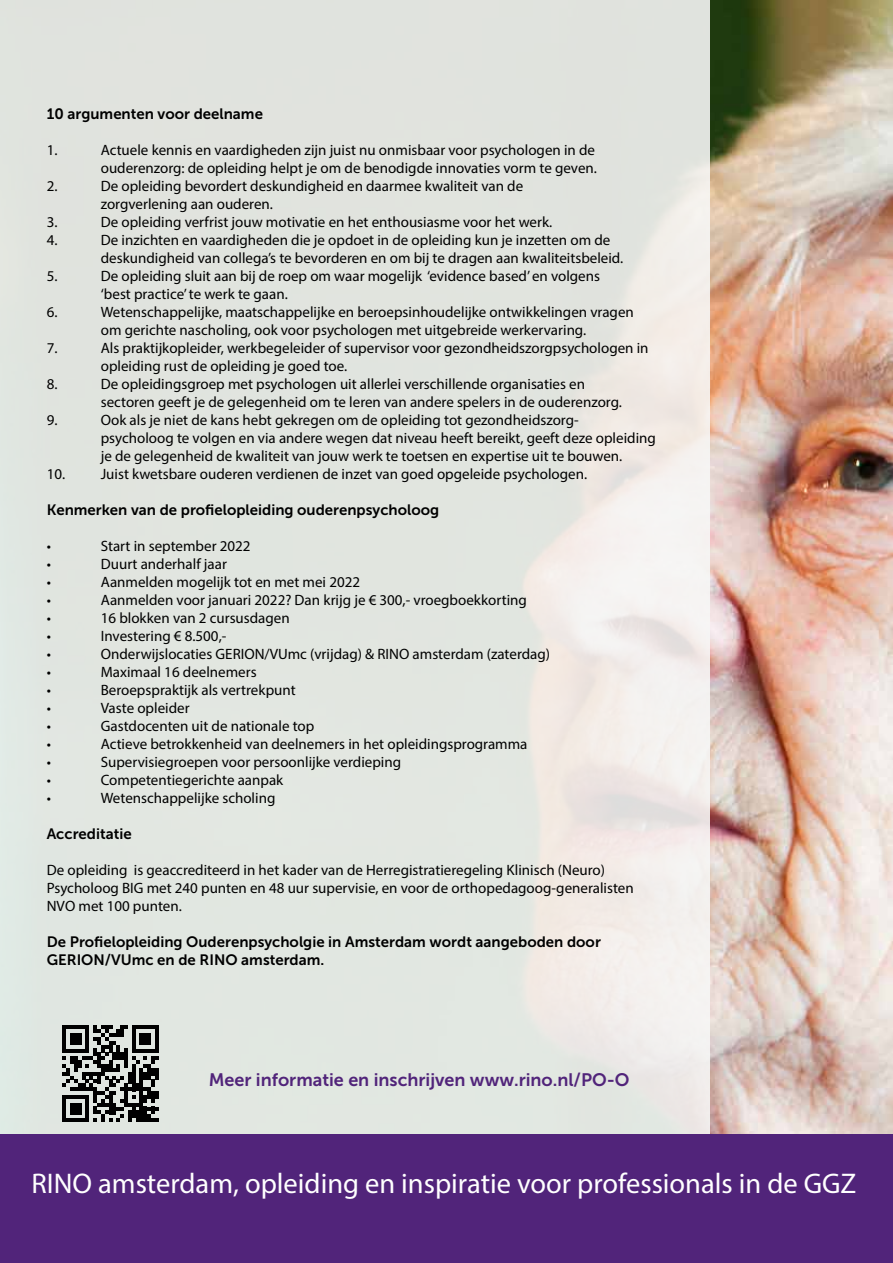
<style>
.page{position:relative;width:893px;height:1263px;background:#fff}
.page>*{position:absolute;margin:0;border:0;box-sizing:border-box;transform-origin:0 0}
.t1{font:28.5px "Myriad Pro";color:#fff}
.t2{font:18px "Museo Sans 700";color:#51247a}
.t3{font:15px/18px "Myriad Pro";color:#000}
.t4{font:15px/18px "Museo Sans 700";color:#000}
</style>
<div class="page">
<img style="left:710px;top:0;width:183px;height:1134px">
<div style="left:0;top:0;width:710px;height:1263px;background:linear-gradient(to right,#dde4de,#eae9e5)"></div>
<div style="left:0;top:1134px;width:893px;height:129px;background:#51247a"></div>
<svg style="left:62px;top:1025px;width:97px;height:97px;background:#646764"></svg>
<p class="t4" style="left:47px;top:105px;width:218px">10 argumenten voor deelname</p>
<p class="t3" style="left:47px;top:140px;width:12px">1.</p>
<p class="t3" style="left:101px;top:140px;width:498px">Actuele kennis en vaardigheden zijn juist nu onmisbaar voor psychologen in de ouderenzorg: de opleiding helpt je om de benodigde innovaties vorm te geven.</p>
<p class="t3" style="left:47px;top:176px;width:12px">2.</p>
<p class="t3" style="left:101px;top:176px;width:424px">De opleiding bevordert deskundigheid en daarmee kwaliteit van de zorgverlening aan ouderen.</p>
<p class="t3" style="left:47px;top:212px;width:12px">3.</p>
<p class="t3" style="left:101px;top:212px;width:453px">De opleiding verfrist jouw motivatie en het enthousiasme voor het werk.</p>
<p class="t3" style="left:47px;top:230px;width:12px">4.</p>
<p class="t3" style="left:101px;top:230px;width:524px">De inzichten en vaardigheden die je opdoet in de opleiding kun je inzetten om de deskundigheid van collega’s te bevorderen en om bij te dragen aan kwaliteitsbeleid.</p>
<p class="t3" style="left:47px;top:266px;width:12px">5.</p>
<p class="t3" style="left:101px;top:266px;width:501px">De opleiding sluit aan bij de roep om waar mogelijk ‘evidence based’ en volgens ‘best practice’ te werk te gaan.</p>
<p class="t3" style="left:47px;top:302px;width:12px">6.</p>
<p class="t3" style="left:101px;top:302px;width:535px">Wetenschappelijke, maatschappelijke en beroepsinhoudelijke ontwikkelingen vragen om gerichte nascholing, ook voor psychologen met uitgebreide werkervaring.</p>
<p class="t3" style="left:47px;top:338px;width:12px">7.</p>
<p class="t3" style="left:101px;top:338px;width:549px">Als praktijkopleider, werkbegeleider of supervisor voor gezondheidszorgpsychologen in opleiding rust de opleiding je goed toe.</p>
<p class="t3" style="left:47px;top:374px;width:12px">8.</p>
<p class="t3" style="left:101px;top:374px;width:523px">De opleidingsgroep met psychologen uit allerlei verschillende organisaties en sectoren geeft je de gelegenheid om te leren van andere spelers in de ouderenzorg.</p>
<p class="t3" style="left:47px;top:410px;width:12px">9.</p>
<p class="t3" style="left:101px;top:410px;width:557px">Ook als je niet de kans hebt gekregen om de opleiding tot gezondheidszorg-<br>psycholoog te volgen en via andere wegen dat niveau heeft bereikt, geeft deze opleiding je de gelegenheid de kwaliteit van jouw werk te toetsen en expertise uit te bouwen.</p>
<p class="t3" style="left:47px;top:464px;width:542px">10. Juist kwetsbare ouderen verdienen de inzet van goed opgeleide psychologen.</p>
<p class="t4" style="left:47px;top:501px;width:394px">Kenmerken van de profielopleiding ouderenpsycholoog</p>
<p class="t3" style="left:47px;top:536px;width:6px">•</p>
<p class="t3" style="left:101px;top:536px;width:151px">Start in september 2022</p>
<p class="t3" style="left:47px;top:554px;width:6px">•</p>
<p class="t3" style="left:101px;top:554px;width:128px">Duurt anderhalf jaar</p>
<p class="t3" style="left:47px;top:572px;width:6px">•</p>
<p class="t3" style="left:101px;top:572px;width:261px">Aanmelden mogelijk tot en met mei 2022</p>
<p class="t3" style="left:47px;top:590px;width:6px">•</p>
<p class="t3" style="left:101px;top:590px;width:428px">Aanmelden voor januari 2022? Dan krijg je € 300,- vroegboekkorting</p>
<p class="t3" style="left:47px;top:608px;width:6px">•</p>
<p class="t3" style="left:101px;top:608px;width:190px">16 blokken van 2 cursusdagen</p>
<p class="t3" style="left:47px;top:626px;width:6px">•</p>
<p class="t3" style="left:101px;top:626px;width:127px">Investering € 8.500,-</p>
<p class="t3" style="left:47px;top:644px;width:6px">•</p>
<p class="t3" style="left:101px;top:644px;width:451px">Onderwijslocaties GERION/VUmc (vrijdag) &amp; RINO amsterdam (zaterdag)</p>
<p class="t3" style="left:47px;top:662px;width:6px">•</p>
<p class="t3" style="left:101px;top:662px;width:157px">Maximaal 16 deelnemers</p>
<p class="t3" style="left:47px;top:680px;width:6px">•</p>
<p class="t3" style="left:101px;top:680px;width:196px">Beroepspraktijk als vertrekpunt</p>
<p class="t3" style="left:47px;top:698px;width:6px">•</p>
<p class="t3" style="left:101px;top:698px;width:90px">Vaste opleider</p>
<p class="t3" style="left:47px;top:716px;width:6px">•</p>
<p class="t3" style="left:101px;top:716px;width:215px">Gastdocenten uit de nationale top</p>
<p class="t3" style="left:47px;top:734px;width:6px">•</p>
<p class="t3" style="left:101px;top:734px;width:428px">Actieve betrokkenheid van deelnemers in het opleidingsprogramma</p>
<p class="t3" style="left:47px;top:752px;width:6px">•</p>
<p class="t3" style="left:101px;top:752px;width:302px">Supervisiegroepen voor persoonlijke verdieping</p>
<p class="t3" style="left:47px;top:770px;width:6px">•</p>
<p class="t3" style="left:101px;top:770px;width:184px">Competentiegerichte aanpak</p>
<p class="t3" style="left:47px;top:788px;width:6px">•</p>
<p class="t3" style="left:101px;top:788px;width:176px">Wetenschappelijke scholing</p>
<p class="t4" style="left:47px;top:825px;width:86px">Accreditatie</p>
<p class="t3" style="left:47px;top:860px;width:588px">De opleiding is geaccrediteerd in het kader van de Herregistratieregeling Klinisch (Neuro)<br>Psycholoog BIG met 240 punten en 48 uur supervisie, en voor de orthopedagoog-generalisten<br>NVO met 100 punten.</p>
<p class="t4" style="left:47px;top:933px;width:556px">De Profielopleiding Ouderenpsycholgie in Amsterdam wordt aangeboden door<br>GERION/VUmc en de RINO amsterdam.</p>
<p class="t2" style="left:209px;top:1070px;width:422px">Meer informatie en inschrijven www.rino.nl/PO-O</p>
<h1 class="t1" style="left:32px;top:1166px;width:826px">RINO amsterdam, opleiding en inspiratie voor professionals in de GGZ</h1>
</div>
